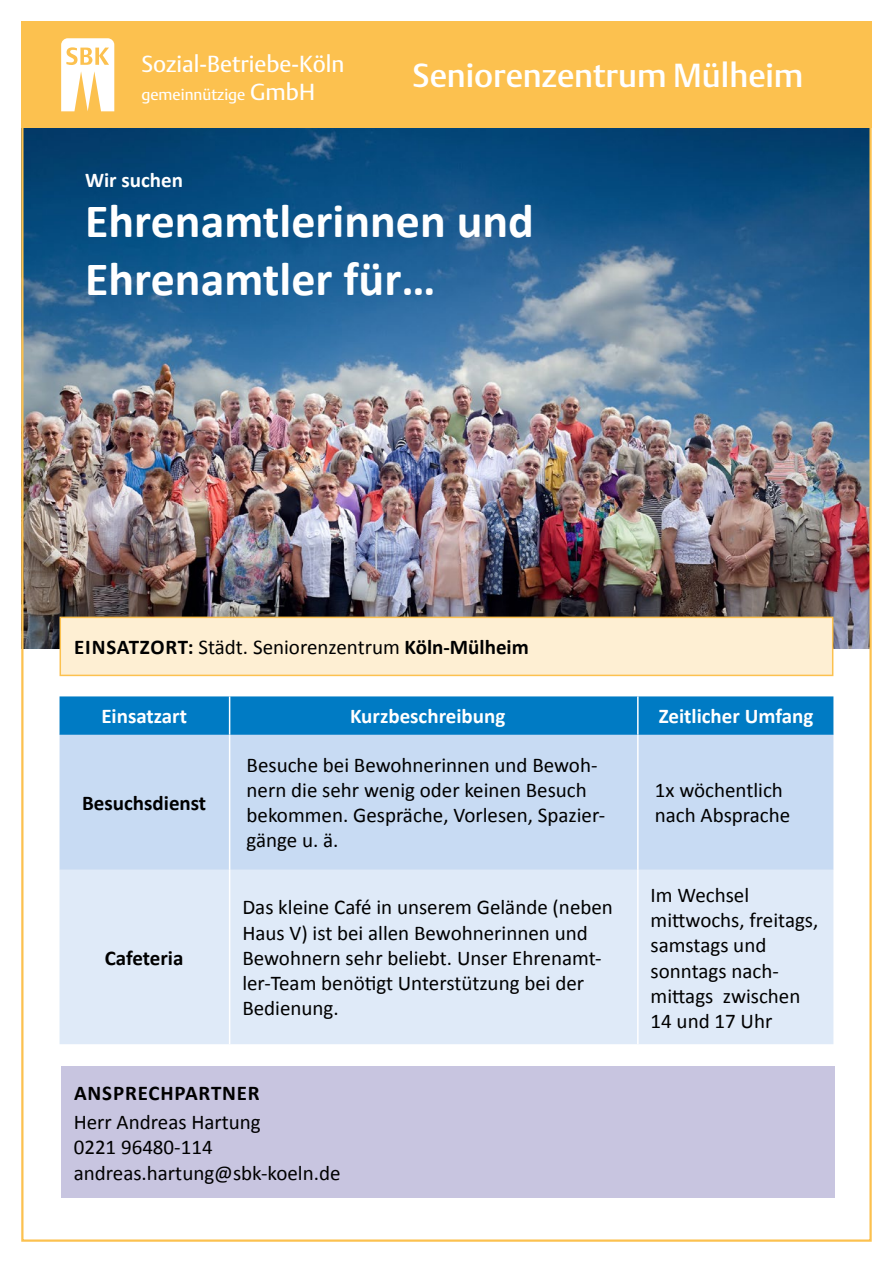
<style>
.page{position:relative;width:893px;height:1263px;background:#fff}
.page>*{position:absolute;margin:0;border:0;box-sizing:border-box;transform-origin:0 0}
.t1{font:700 48px "Calibri";color:#fff}
.t2{font:33px "DTL Argo T Medium";color:#fff}
.t3{font:22.95px "DTL Argo T";color:#fff}
.t4{font:21px/25.2px "Calibri";color:#000}
.t5{font:700 21px "Calibri";color:#000}
.t6{font:700 21px "Calibri";color:#fff}
.t7{font:700 21px "Calibri";letter-spacing:.04em;color:#000}
.t8{font:15.75px "DTL Argo T";color:#fff}
.s1{font-size:22.95px}
.s2{font-weight:400}
</style>
<div class="page">
<img style="left:24px;top:128px;width:845px;height:521px">
<div style="left:21px;top:21px;width:851px;height:107px;background:#fcc14f"></div>
<svg style="left:61px;top:38px;width:53px;height:73px"></svg>
<div style="left:60px;top:735px;width:773px;height:135px;background:#c8dbf3"></div>
<div style="left:60px;top:870px;width:773px;height:174px;background:#dfeaf8"></div>
<hr style="left:229px;top:734px;width:1px;height:136px;background:#fff">
<hr style="left:637px;top:734px;width:2px;height:136px;background:#fff">
<hr style="left:229px;top:870px;width:1px;height:174px;background:#fff">
<hr style="left:637px;top:870px;width:2px;height:174px;background:#fff">
<div style="left:60px;top:696px;width:773px;height:39px;background:#007bc4"></div>
<hr style="left:229px;top:696px;width:1px;height:39px;background:#fff">
<hr style="left:637px;top:696px;width:2px;height:39px;background:#fff">
<div style="left:60px;top:617px;width:773px;height:58px;background:#feefd3"></div>
<div style="left:60px;top:617px;width:773px;height:59px;border:2px solid #fcc14f"></div>
<div style="left:61px;top:1066px;width:774px;height:131px;background:#c8c5e0"></div>
<p class="t3" style="left:141px;top:50px;width:205px">Sozial-Betriebe-Köln</p>
<p class="t8" style="left:141px;top:85px;width:175px">gemeinnützige <span class="s1">GmbH</span></p>
<p class="t6" style="left:85px;top:167px;width:99px">Wir suchen</p>
<p class="t2" style="left:413px;top:56px;width:392px">Seniorenzentrum Mülheim</p>
<p class="t1" style="left:85px;top:190px;width:451px">Ehrenamtlerinnen und</p>
<p class="t1" style="left:85px;top:248px;width:352px">Ehrenamtler für…</p>
<p class="t5" style="left:74px;top:634px;width:456px">EINSATZORT: <span class="s2">Städt. Seniorenzentrum</span> Köln-Mülheim</p>
<p class="t6" style="left:101px;top:703px;width:87px">Einsatzart</p>
<p class="t6" style="left:350px;top:703px;width:157px">Kurzbeschreibung</p>
<p class="t6" style="left:659px;top:703px;width:156px">Zeitlicher Umfang</p>
<p class="t5" style="left:82px;top:789px;width:126px">Besuchsdienst</p>
<p class="t5" style="left:105px;top:944px;width:80px">Cafeteria</p>
<p class="t4" style="left:247px;top:752px;width:360px">Besuche bei Bewohnerinnen und Bewoh&shy;nern die sehr wenig oder keinen Besuch bekommen. Gespräche, Vorlesen, Spazier&shy;gänge u. ä.</p>
<p class="t4" style="left:242px;top:895px;width:372px">Das kleine Café in unserem Gelände (neben Haus V) ist bei allen Bewohnerinnen und Bewohnern sehr beliebt. Unser Ehrenamt&shy;ler-Team benötigt Unterstützung bei der Bedienung.</p>
<p class="t7" style="left:74px;top:1079px;width:187px">ANSPRECHPARTNER</p>
<p class="t4" style="left:74px;top:1109px;width:189px">Herr Andreas Hartung</p>
<p class="t4" style="left:74px;top:1135px;width:140px">0221 96480-114</p>
<p class="t4" style="left:74px;top:1160px;width:268px">andreas.hartung@sbk-koeln.de</p>
<p class="t4" style="left:655px;top:777px;width:137px">1x wöchentlich nach Absprache</p>
<p class="t4" style="left:651px;top:882px;width:169px">Im Wechsel mittwochs, freitags,</p>
<p class="t4" style="left:651px;top:933px;width:117px">samstags und</p>
<p class="t4" style="left:651px;top:958px;width:151px">sonntags nach&shy;mittags zwischen<br>14 und 17 Uhr</p>
</div>
